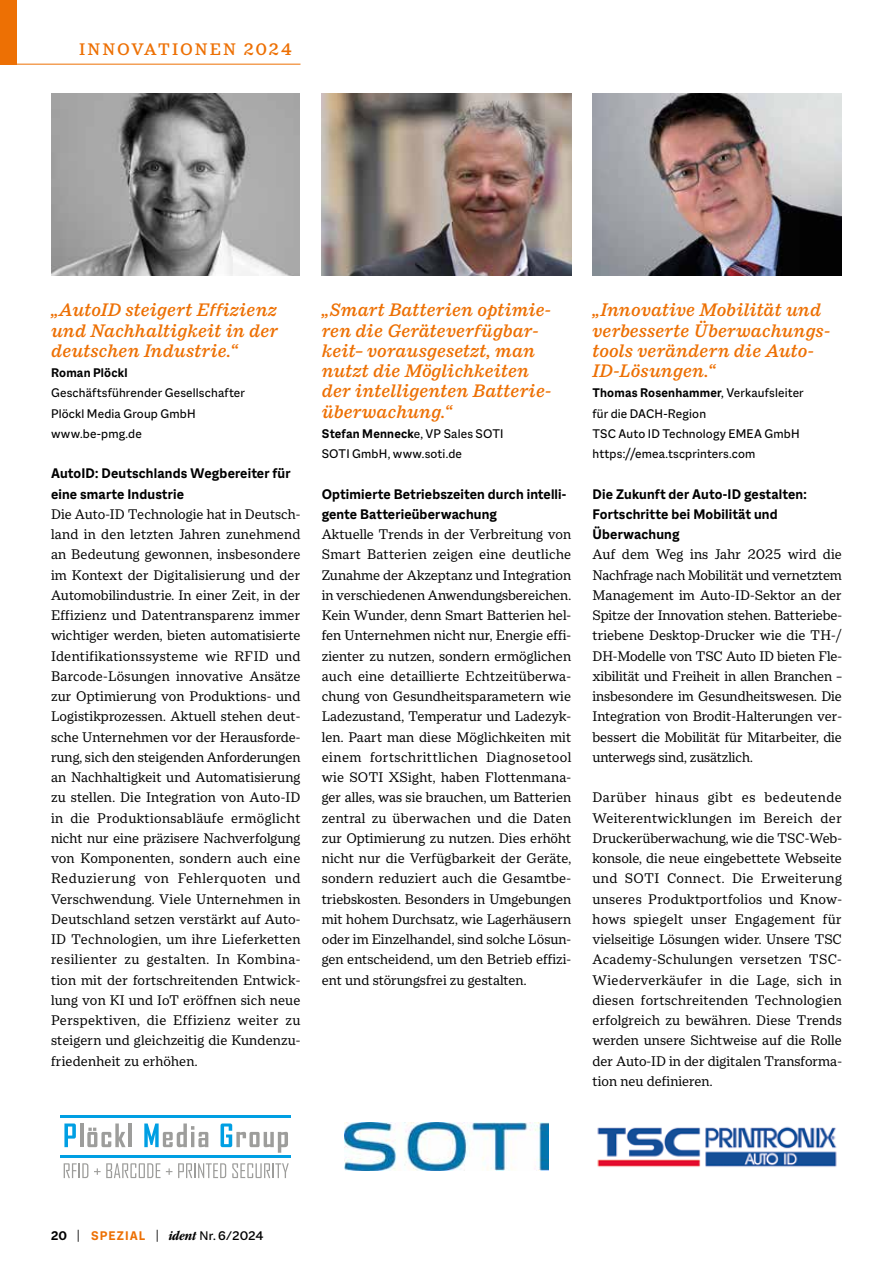
<style>
.page{position:relative;width:893px;height:1263px;background:#fff}
.page>*{position:absolute;margin:0;border:0;box-sizing:border-box;transform-origin:0 0}
.t1{font:italic 500 19.5px/20.2px "Macklin Text";color:#ed7004}
.t2{font:500 18px "Macklin Text";letter-spacing:.11em;color:#ed7004}
.t3{font:15px/20.2px "Macklin Text";color:#000;text-align:justify}
.t4{font:700 15px/20.2px "Macklin Sans";letter-spacing:.01em;color:#000}
.t5{font:13.5px/20.2px "Macklin Sans";letter-spacing:.01em;color:#000}
.t6{font:500 13.5px "Macklin Sans";color:#000}
.t7{font:700 13.5px "Macklin Sans";letter-spacing:.015em;color:#000}
.s1{font-weight:700}
.s2{font-weight:300}
.s3{font-weight:700;color:#ed7004}
.s4{font-family:"ITC Garamond Std";font-weight:700;font-style:italic;font-stretch:condensed}
.s5{font-weight:400}
</style>
<div class="page">
<img style="left:52px;top:94px;width:248px;height:182px">
<img style="left:322px;top:94px;width:249px;height:182px">
<img style="left:592px;top:94px;width:250px;height:182px">
<svg style="left:64px;top:1123px;width:12px;height:24px"></svg>
<hr style="left:80px;top:1123px;width:3px;height:24px;background:#9d9d9b">
<svg style="left:87px;top:1123px;width:39px;height:24px"></svg>
<hr style="left:129px;top:1123px;width:3px;height:24px;background:#9d9d9b">
<svg style="left:144px;top:1123px;width:64px;height:24px"></svg>
<svg style="left:221px;top:1123px;width:67px;height:30px"></svg>
<hr style="left:61px;top:1115px;width:230px;height:3px;background:#009fe3">
<hr style="left:61px;top:1155px;width:230px;height:3px;background:#009fe3">
<svg style="left:64px;top:1163px;width:24px;height:15px"></svg>
<svg style="left:94px;top:1163px;width:78px;height:15px"></svg>
<svg style="left:178px;top:1163px;width:48px;height:15px"></svg>
<svg style="left:232px;top:1163px;width:57px;height:15px"></svg>
<img style="left:344px;top:1122px;width:205px;height:49px">
<img style="left:597px;top:1126px;width:240px;height:41px">
<div style="left:0;top:0;width:17px;height:65px;background:#ed7004"></div>
<hr style="left:0;top:64px;width:300px;height:1px;background:#ed7004">
<p class="t2" style="left:79px;top:39px;width:131px">INNOVATIONEN</p>
<p class="t2" style="left:244px;top:39px;width:50px">2024</p>
<h1 class="t1" style="left:51px;top:300px;width:229px;text-align:justify">„AutoID steigert Effizienz und Nachhaltigkeit in der deutschen Industrie.“</h1>
<p class="t7" style="left:51px;top:365px;width:78px">Roman Plöckl</p>
<p class="t5" style="left:51px;top:383px;width:195px">Geschäftsführender Gesellschafter<br>Plöckl Media Group GmbH www.be-pmg.de</p>
<p class="t4" style="left:51px;top:463px;width:241px">AutoID: Deutschlands Wegbereiter für eine smarte Industrie</p>
<p class="t3" style="left:51px;top:504px;width:251px">Die Auto-ID Technologie hat in Deutsch&shy;land in den letzten Jahren zunehmend an Bedeutung gewonnen, insbesondere im Kontext der Digitalisierung und der Automobilindustrie. In einer Zeit, in der Effizienz und Datentransparenz immer wichtiger werden, bieten automatisierte Identifikationssysteme wie RFID und Barcode-Lösungen innovative Ansätze zur Optimierung von Produktions- und Logistikprozessen. Aktuell stehen deut&shy;sche Unternehmen vor der Herausforde&shy;rung, sich den steigenden Anforderungen an Nachhaltigkeit und Automatisierung zu stellen. Die Integration von Auto-ID in die Produktionsabläufe ermöglicht nicht nur eine präzisere Nachverfolgung von Komponenten, sondern auch eine Reduzierung von Fehlerquoten und Verschwendung. Viele Unternehmen in Deutschland setzen verstärkt auf Auto-ID Technologien, um ihre Lieferketten resilienter zu gestalten. In Kombina&shy;tion mit der fortschreitenden Entwick&shy;lung von KI und IoT eröffnen sich neue Perspektiven, die Effizienz weiter zu steigern und gleichzeitig die Kundenzu&shy;friedenheit zu erhöhen.</p>
<h1 class="t1" style="left:322px;top:300px;width:231px">„Smart Batterien optimie&shy;ren die Geräteverfügbar&shy;keit– vorausgesetzt, man nutzt die Möglichkeiten der intelligenten Batterie&shy;überwachung.“</h1>
<p class="t5" style="left:322px;top:423px;width:183px"><span class="s1">Stefan Menneck</span>e, VP Sales SOTI<br>SOTI GmbH, www.soti.de</p>
<p class="t4" style="left:322px;top:484px;width:246px">Optimierte Betriebszeiten durch intelli&shy;gente Batterieüberwachung</p>
<p class="t3" style="left:322px;top:524px;width:251px">Aktuelle Trends in der Verbreitung von Smart Batterien zeigen eine deutliche Zunahme der Akzeptanz und Integration in verschiedenen Anwendungsbereichen.<br>Kein Wunder, denn Smart Batterien hel&shy;fen Unternehmen nicht nur, Energie effi&shy;zienter zu nutzen, sondern ermöglichen auch eine detaillierte Echtzeitüberwa&shy;chung von Gesundheitsparametern wie Ladezustand, Temperatur und Ladezyk&shy;len. Paart man diese Möglichkeiten mit einem fortschrittlichen Diagnosetool wie SOTI XSight, haben Flottenmana&shy;ger alles, was sie brauchen, um Batterien zentral zu überwachen und die Daten zur Optimierung zu nutzen. Dies erhöht nicht nur die Verfügbarkeit der Geräte, sondern reduziert auch die Gesamtbe&shy;triebskosten. Besonders in Umgebungen mit hohem Durchsatz, wie Lagerhäusern oder im Einzelhandel, sind solche Lösun&shy;gen entscheidend, um den Betrieb effizi&shy;ent und störungsfrei zu gestalten.</p>
<h1 class="t1" style="left:592px;top:300px;width:239px">„Innovative Mobilität und verbesserte Überwachungs&shy;tools verändern die Auto--<br>ID-Lösungen.“</h1>
<p class="t5" style="left:592px;top:383px;width:213px"><span class="s1">Thomas Rosenhammer</span>, Verkaufsleiter für die DACH-Region<br>TSC Auto ID Technology EMEA GmbH https://emea.tscprinters.com</p>
<p class="t4" style="left:592px;top:484px;width:216px">Die Zukunft der Auto-ID gestalten:<br>Fortschritte bei Mobilität und<br>Überwachung</p>
<p class="t3" style="left:592px;top:544px;width:251px">Auf dem Weg ins Jahr 2025 wird die Nachfrage nach Mobilität und vernetztem Management im Auto-ID-Sektor an der Spitze der Innovation stehen. Batteriebe&shy;triebene Desktop-Drucker wie die TH-/ DH-Modelle von TSC Auto ID bieten Fle&shy;xibilität und Freiheit in allen Branchen – insbesondere im Gesundheitswesen. Die Integration von Brodit-Halterungen ver&shy;bessert die Mobilität für Mitarbeiter, die unterwegs sind, zusätzlich.</p>
<p class="t3" style="left:592px;top:787px;width:251px">Darüber hinaus gibt es bedeutende Weiterentwicklungen im Bereich der Druckerüberwachung, wie die TSC-Web&shy;konsole, die neue eingebettete Webseite und SOTI Connect. Die Erweiterung unseres Produktportfolios und Know&shy;hows spiegelt unser Engagement für vielseitige Lösungen wider. Unsere TSC Academy-Schulungen versetzen TSC-Wiederverkäufer in die Lage, sich in diesen fortschreitenden Technologien erfolgreich zu bewähren. Diese Trends werden unsere Sichtweise auf die Rolle der Auto-ID in der digitalen Transforma&shy;tion neu definieren.</p>
<p class="t6" style="left:51px;top:1228px;width:214px"><span class="s1">20</span> <span class="s2">|</span> <span class="s3">SPEZIAL</span> <span class="s2">|</span> <span class="s4">ident</span> <span class="s5">N</span>r. 6∕2024</p>
</div>
